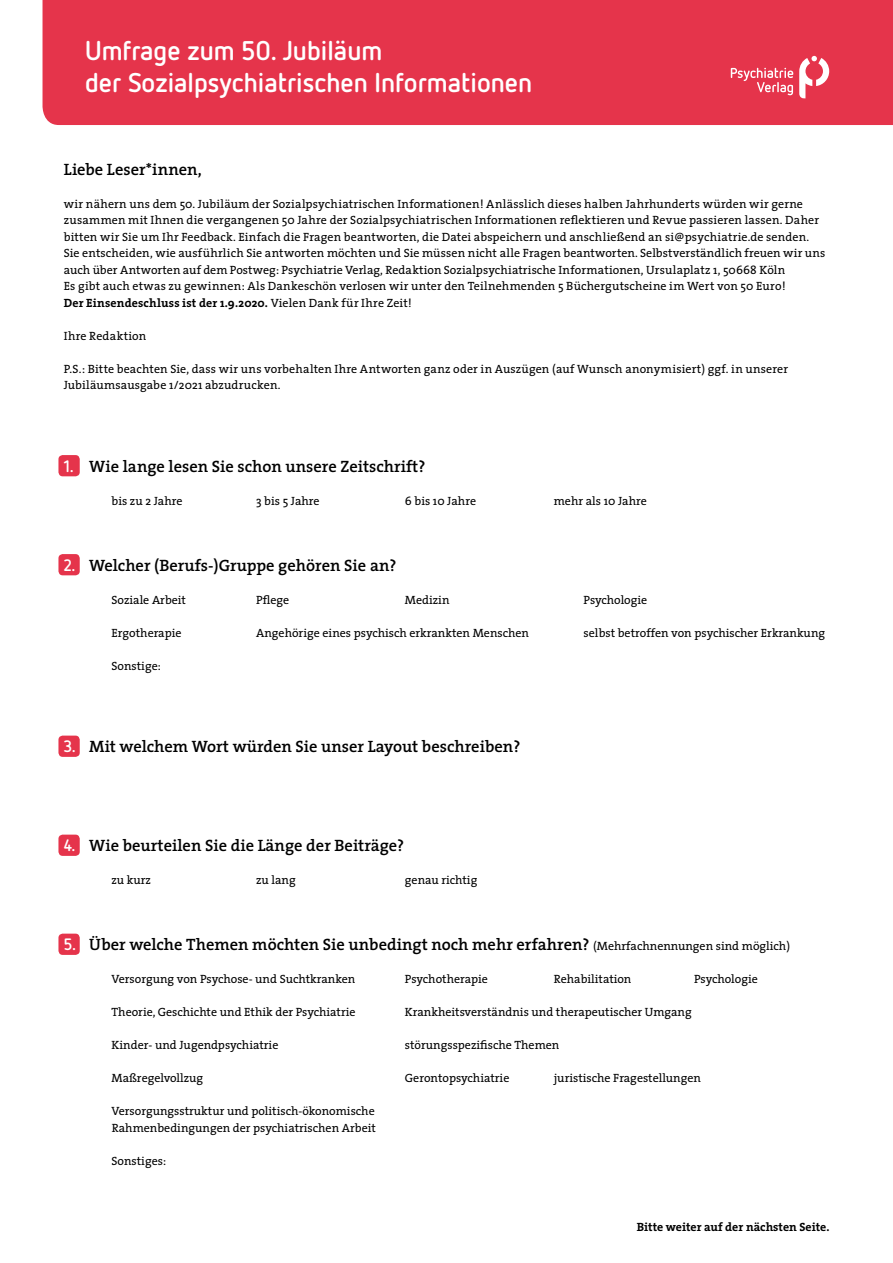
<style>
.page{position:relative;width:893px;height:1263px;background:#fff}
.page>*{position:absolute;margin:0;border:0;box-sizing:border-box;transform-origin:0 0}
.t1{font:700 27px/32.4px "Netto OT";color:#fff}
.t2{font:600 16.5px "The Serif";color:#000}
.t3{font:12px/16.5px "The Serif";color:#000}
.t4{font:700 12px "The Serif";color:#000}
.t5{font:12px "The Serif";letter-spacing:.02em;color:#000}
.s1{font-weight:700}
.s2{font-family:"Netto OT";font-weight:700;color:#fff}
.s3{font-weight:400;font-size:12px}
</style>
<div class="page">
<div style="left:58px;top:455px;width:22px;height:21px;background:#e5344b;border-radius:4px"></div>
<div style="left:58px;top:554px;width:22px;height:21px;background:#e5344b;border-radius:4px"></div>
<div style="left:58px;top:736px;width:22px;height:21px;background:#e5344b;border-radius:4px"></div>
<div style="left:58px;top:835px;width:22px;height:21px;background:#e5344b;border-radius:4px"></div>
<div style="left:58px;top:934px;width:22px;height:21px;background:#e5344b;border-radius:4px"></div>
<div style="left:89px;top:492px;width:17px;height:17px;border:1px solid #fff;border-radius:2px"></div>
<div style="left:234px;top:492px;width:17px;height:17px;border:1px solid #fff;border-radius:2px"></div>
<div style="left:383px;top:492px;width:17px;height:17px;border:1px solid #fff;border-radius:2px"></div>
<div style="left:531px;top:492px;width:18px;height:17px;border:1px solid #fff;border-radius:2px"></div>
<div style="left:89px;top:591px;width:17px;height:17px;border:1px solid #fff;border-radius:2px"></div>
<div style="left:234px;top:591px;width:17px;height:17px;border:1px solid #fff;border-radius:2px"></div>
<div style="left:383px;top:591px;width:17px;height:17px;border:1px solid #fff;border-radius:2px"></div>
<div style="left:561px;top:591px;width:17px;height:17px;border:1px solid #fff;border-radius:2px"></div>
<div style="left:89px;top:624px;width:17px;height:17px;border:1px solid #fff;border-radius:2px"></div>
<div style="left:234px;top:624px;width:17px;height:17px;border:1px solid #fff;border-radius:2px"></div>
<div style="left:561px;top:624px;width:17px;height:17px;border:1px solid #fff;border-radius:2px"></div>
<div style="left:89px;top:657px;width:17px;height:17px;border:1px solid #fff;border-radius:2px"></div>
<div style="left:89px;top:872px;width:17px;height:17px;border:1px solid #fff;border-radius:2px"></div>
<div style="left:234px;top:872px;width:17px;height:17px;border:1px solid #fff;border-radius:2px"></div>
<div style="left:383px;top:872px;width:17px;height:17px;border:1px solid #fff;border-radius:2px"></div>
<div style="left:89px;top:971px;width:17px;height:17px;border:1px solid #fff;border-radius:2px"></div>
<div style="left:383px;top:971px;width:17px;height:17px;border:1px solid #fff;border-radius:2px"></div>
<div style="left:531px;top:971px;width:18px;height:17px;border:1px solid #fff;border-radius:2px"></div>
<div style="left:672px;top:971px;width:17px;height:17px;border:1px solid #fff;border-radius:2px"></div>
<div style="left:89px;top:1004px;width:17px;height:17px;border:1px solid #fff;border-radius:2px"></div>
<div style="left:383px;top:1004px;width:17px;height:17px;border:1px solid #fff;border-radius:2px"></div>
<div style="left:89px;top:1037px;width:17px;height:17px;border:1px solid #fff;border-radius:2px"></div>
<div style="left:383px;top:1037px;width:17px;height:17px;border:1px solid #fff;border-radius:2px"></div>
<div style="left:89px;top:1070px;width:17px;height:17px;border:1px solid #fff;border-radius:2px"></div>
<div style="left:383px;top:1070px;width:17px;height:17px;border:1px solid #fff;border-radius:2px"></div>
<div style="left:531px;top:1070px;width:18px;height:17px;border:1px solid #fff;border-radius:2px"></div>
<div style="left:89px;top:1103px;width:17px;height:17px;border:1px solid #fff;border-radius:2px"></div>
<div style="left:89px;top:1152px;width:17px;height:17px;border:1px solid #fff;border-radius:2px"></div>
<div style="left:43px;top:0;width:850px;height:125px;background:#e5344b"></div>
<svg style="left:799px;top:56px;width:30px;height:43px"></svg>
<svg style="left:731px;top:68px;width:62px;height:27px;background:#ea6173"></svg>
<h1 class="t1" style="left:85px;top:33px;width:449px">Umfrage zum 50. Jubiläum<br>der Sozialpsychiatrischen Informationen</h1>
<h2 class="t2" style="left:64px;top:155px;width:140px">Liebe Leser*innen,</h2>
<p class="t3" style="left:64px;top:195px;width:763px">wir nähern uns dem 50. Jubiläum der Sozialpsychiatrischen Informationen! Anlässlich dieses halben Jahrhunderts würden wir gerne zusammen mit Ihnen die vergangenen 50 Jahre der Sozialpsychiatrischen Informationen reflektieren und Revue passieren lassen. Daher bitten wir Sie um Ihr Feedback. Einfach die Fragen beantworten, die Datei abspeichern und anschließend an si@psychiatrie.de senden.<br>Sie entscheiden, wie ausführlich Sie antworten möchten und Sie müssen nicht alle Fragen beantworten. Selbstverständlich freuen wir uns auch über Antworten auf dem Postweg: Psychiatrie Verlag, Redaktion Sozialpsychiatrische Informationen, Ursulaplatz 1, 50668 Köln<br>Es gibt auch etwas zu gewinnen: Als Dankeschön verlosen wir unter den Teilnehmenden 5 Büchergutscheine im Wert von 50 Euro!<br><span class="s1">Der Einsendeschluss ist der 1.9.2020.</span> Vielen Dank für Ihre Zeit!</p>
<p class="t5" style="left:64px;top:325px;width:84px">Ihre Redaktion</p>
<p class="t3" style="left:64px;top:360px;width:726px">P.S.: Bitte beachten Sie, dass wir uns vorbehalten Ihre Antworten ganz oder in Auszügen (auf Wunsch anonymisiert) ggf. in unserer<br>Jubiläumsausgabe 1/2021 abzudrucken.</p>
<h2 class="t2" style="left:64px;top:452px;width:363px"><span class="s2">1.</span> Wie lange lesen Sie schon unsere Zeitschrift?</h2>
<p class="t3" style="left:112px;top:492px;width:73px">bis zu 2 Jahre</p>
<p class="t3" style="left:256px;top:492px;width:65px">3 bis 5 Jahre</p>
<p class="t3" style="left:405px;top:492px;width:73px">6 bis 10 Jahre</p>
<p class="t3" style="left:554px;top:492px;width:95px">mehr als 10 Jahre</p>
<h2 class="t2" style="left:64px;top:551px;width:334px"><span class="s2">2.</span> Welcher (Berufs-)Gruppe gehören Sie an?</h2>
<p class="t3" style="left:112px;top:591px;width:76px">Soziale Arbeit</p>
<p class="t3" style="left:256px;top:591px;width:35px">Pflege</p>
<p class="t3" style="left:405px;top:591px;width:46px">Medizin</p>
<p class="t3" style="left:583px;top:591px;width:65px">Psychologie</p>
<p class="t3" style="left:112px;top:624px;width:72px">Ergotherapie</p>
<p class="t3" style="left:256px;top:624px;width:274px">Angehörige eines psychisch erkrankten Menschen</p>
<p class="t3" style="left:583px;top:624px;width:243px">selbst betroffen von psychischer Erkrankung</p>
<p class="t3" style="left:112px;top:657px;width:51px">Sonstige:</p>
<h2 class="t2" style="left:64px;top:733px;width:458px"><span class="s2">3.</span> Mit welchem Wort würden Sie unser Layout beschreiben?</h2>
<h2 class="t2" style="left:64px;top:832px;width:342px"><span class="s2">4.</span> Wie beurteilen Sie die Länge der Beiträge?</h2>
<p class="t3" style="left:112px;top:871px;width:41px">zu kurz</p>
<p class="t3" style="left:256px;top:871px;width:41px">zu lang</p>
<p class="t3" style="left:405px;top:871px;width:74px">genau richtig</p>
<h2 class="t2" style="left:64px;top:931px;width:728px"><span class="s2">5.</span> Über welche Themen möchten Sie unbedingt noch mehr erfahren? <span class="s3">(Mehrfachnennungen sind möglich)</span></h2>
<p class="t3" style="left:112px;top:970px;width:245px">Versorgung von Psychose- und Suchtkranken</p>
<p class="t3" style="left:405px;top:970px;width:85px">Psychotherapie</p>
<p class="t3" style="left:554px;top:970px;width:79px">Rehabilitation</p>
<p class="t3" style="left:694px;top:970px;width:65px">Psychologie</p>
<p class="t3" style="left:112px;top:1003px;width:246px">Theorie, Geschichte und Ethik der Psychiatrie</p>
<p class="t3" style="left:405px;top:1003px;width:288px">Krankheitsverständnis und therapeutischer Umgang</p>
<p class="t3" style="left:112px;top:1036px;width:168px">Kinder- und Jugendpsychiatrie</p>
<p class="t3" style="left:405px;top:1036px;width:156px">störungsspezifische Themen</p>
<p class="t3" style="left:112px;top:1069px;width:93px">Maßregelvollzug</p>
<p class="t3" style="left:405px;top:1069px;width:106px">Gerontopsychiatrie</p>
<p class="t3" style="left:554px;top:1069px;width:149px">juristische Fragestellungen</p>
<p class="t3" style="left:112px;top:1102px;width:266px">Versorgungsstruktur und politisch-ökonomische<br>Rahmenbedingungen der psychiatrischen Arbeit</p>
<p class="t3" style="left:112px;top:1152px;width:56px">Sonstiges:</p>
<p class="t4" style="left:637px;top:1216px;width:194px">Bitte weiter auf der nächsten Seite.</p>
</div>
